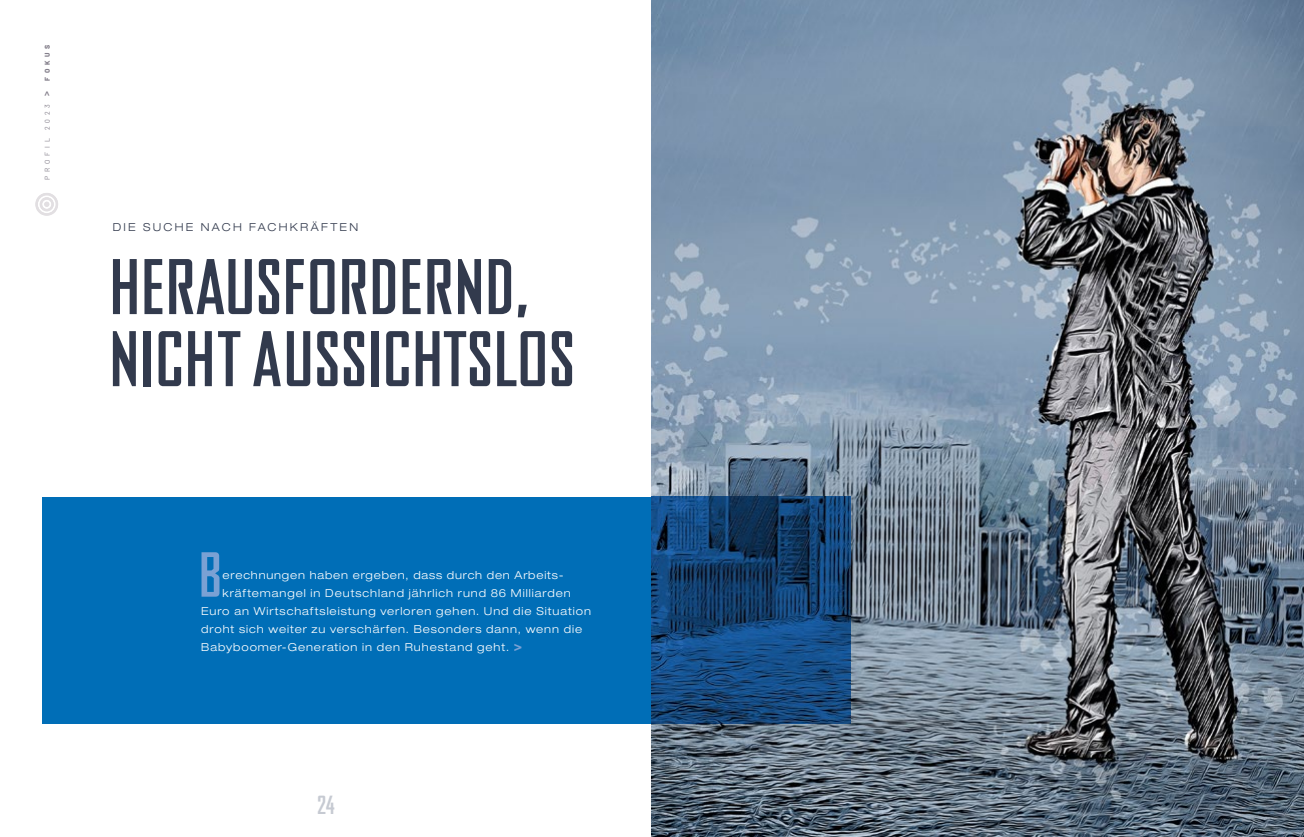
<style>
.page{position:relative;width:1304px;height:837px;background:#fff}
.page>*{position:absolute;margin:0;border:0;box-sizing:border-box;transform-origin:0 0}
.t1{font:700 72px/72px "Bureau Agency";letter-spacing:.015em;color:#323a4d}
.t2{font:700 58.1px "Bureau Agency";color:#7aa1d4}
.t3{font:700 24px "Bureau Agency";color:#c6cad2}
.t4{font:300 expanded 11px "Helvetica Neue LT Std";letter-spacing:.085em;color:#fff}
.t5{font:300 expanded 11px "Helvetica Neue LT Std";letter-spacing:.205em;color:#323a4d}
.t6{font:7px "Barlow";letter-spacing:.53em;color:#837e8a}
.s1{font-weight:600;font-size:10px}
.s2{font-weight:800}
.s3{font-weight:700;font-size:14px;color:#7aa1d4}
</style>
<div class="page">
<div style="left:43px;top:496px;width:609px;height:227px;background:#006eb7"></div>
<img style="left:652px;top:0;width:652px;height:836px">
<img style="left:652px;top:496px;width:198px;height:227px">
<svg style="left:35px;top:193px;width:23px;height:22px"></svg>
<p class="t6" style="left:42px;top:179px;width:136px;rotate:-90deg">PROFIL 2023 <span class="s1">&gt;</span> <span class="s2">FOKUS</span></p>
<p class="t5" style="left:113px;top:220px;width:247px">DIE SUCHE NACH FACHKRÄFTEN</p>
<h1 class="t1" style="left:109px;top:252px;width:467px">HERAUSFORDERND,<br>NICHT AUSSICHTSLOS</h1>
<h2 class="t2" style="left:198px;top:543px;width:25px">B</h2>
<p class="t4" style="left:223px;top:568px;width:343px">erechnungen haben ergeben, dass durch den Arbeits-</p>
<p class="t4" style="left:223px;top:586px;width:350px">kräftemangel in Deutschland jährlich rund 86 Milliarden</p>
<p class="t4" style="left:201px;top:604px;width:391px">Euro an Wirtschaftsleistung verloren gehen. Und die Situation</p>
<p class="t4" style="left:201px;top:622px;width:382px">droht sich weiter zu verschärfen. Besonders dann, wenn die</p>
<p class="t4" style="left:201px;top:640px;width:322px">Babyboomer-Generation in den Ruhestand geht. <span class="s3">&gt;</span></p>
<h3 class="t3" style="left:318px;top:791px;width:18px">24</h3>
</div>
